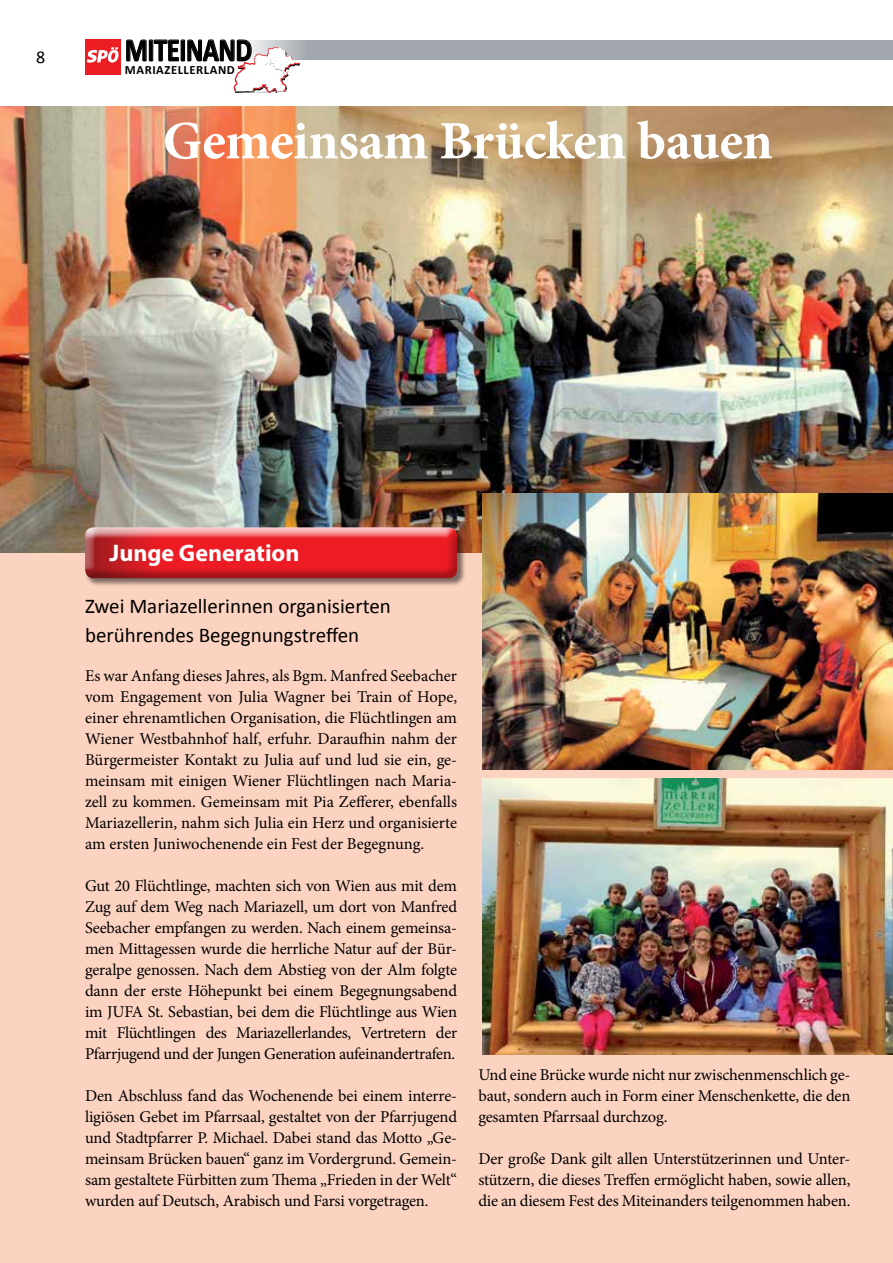
<style>
.page{position:relative;width:893px;height:1263px;background:#fff}
.page>*{position:absolute;margin:0;border:0;box-sizing:border-box;transform-origin:0 0}
.t1{font:700 54px "Minion Pro";letter-spacing:-.01em;color:#fff}
.t2{font:700 33px "Calibri";color:#000;scale:.8 1}
.t3{font:700 24px "Myriad Pro";color:#fff}
.t4{font:21px/28.5px "Calibri";color:#000}
.t5{font:18px "Calibri";color:#000}
.t6{font:16.5px/21px "Minion Pro";letter-spacing:-.01em;color:#000;text-align:justify}
.t7{font:700 12.6px "Calibri";color:#000}
</style>
<div class="page">
<div style="left:235px;top:40px;width:658px;height:20px;background:#a1a7ad"></div>
<div style="left:85px;top:39px;width:35px;height:35px;background:#ed1d24"></div>
<svg style="left:87px;top:47px;width:32px;height:16px"></svg>
<svg style="left:126px;top:39px;width:175px;height:55px"></svg>
<div style="left:0;top:111px;width:893px;height:1152px;background:#fcd3c1"></div>
<img style="left:0;top:106px;width:893px;height:447px">
<img style="left:483px;top:778px;width:410px;height:276px">
<img style="left:483px;top:493px;width:410px;height:277px">
<div style="left:85px;top:527px;width:381px;height:60px;background:#000;opacity:.5"></div>
<svg style="left:83px;top:524px;width:375px;height:4px"></svg>
<div style="left:83px;top:528px;width:375px;height:52px;background:#000;opacity:.3"></div>
<p class="t5" style="left:36px;top:46px;width:11px">8</p>
<h2 class="t2" style="left:125px;top:29px;width:98px">MITEINAND</h2>
<p class="t7" style="left:125px;top:62px;width:10px">MAR</p>
<p class="t7" style="left:152px;top:62px;width:12px">IAZELLERLAND</p>
<h1 class="t1" style="left:163px;top:103px;width:612px">Gemeinsam Brücken bauen</h1>
<h3 class="t3" style="left:109px;top:537px;width:192px">Junge Generation</h3>
<p class="t4" style="left:85px;top:591px;width:307px">Zwei Mariazellerinnen organisierten berührendes Begegnungstreffen</p>
<p class="t6" style="left:85px;top:665px;width:374px">Es war Anfang dieses Jahres, als Bgm. Manfred Seebacher vom Engagement von Julia Wagner bei Train of Hope, einer ehrenamtlichen Organisation, die Flüchtlingen am Wiener Westbahnhof half, erfuhr. Daraufhin nahm der Bürgermeister Kontakt zu Julia auf und lud sie ein, ge&shy;meinsam mit einigen Wiener Flüchtlingen nach Maria&shy;zell zu kommen. Gemeinsam mit Pia Zefferer, ebenfalls Mariazellerin, nahm sich Julia ein Herz und organisierte am ersten Juniwochenende ein Fest der Begegnung.</p>
<p class="t6" style="left:85px;top:875px;width:374px">Gut 20 Flüchtlinge, machten sich von Wien aus mit dem Zug auf dem Weg nach Mariazell, um dort von Manfred Seebacher empfangen zu werden. Nach einem gemeinsa&shy;men Mittagessen wurde die herrliche Natur auf der Bür&shy;geralpe genossen. Nach dem Abstieg von der Alm folgte dann der erste Höhepunkt bei einem Begegnungsabend im JUFA St. Sebastian, bei dem die Flüchtlinge aus Wien mit Flüchtlingen des Mariazellerlandes, Vertretern der Pfarrjugend und der Jungen Generation aufeinandertrafen.</p>
<p class="t6" style="left:85px;top:1085px;width:374px">Den Abschluss fand das Wochenende bei einem interre&shy;ligiösen Gebet im Pfarrsaal, gestaltet von der Pfarrjugend und Stadtpfarrer P. Michael. Dabei stand das Motto „Ge&shy;meinsam Brücken bauen“ ganz im Vordergrund. Gemein&shy;sam gestaltete Fürbitten zum Thema „Frieden in der Welt“ wurden auf Deutsch, Arabisch und Farsi vorgetragen.</p>
<p class="t6" style="left:478px;top:1064px;width:374px">Und eine Brücke wurde nicht nur zwischenmenschlich ge&shy;baut, sondern auch in Form einer Menschenkette, die den gesamten Pfarrsaal durchzog.</p>
<p class="t6" style="left:478px;top:1148px;width:374px">Der große Dank gilt allen Unterstützerinnen und Unter&shy;stützern, die dieses Treffen ermöglicht haben, sowie allen, die an diesem Fest des Miteinanders teilgenommen haben.</p>
</div>
